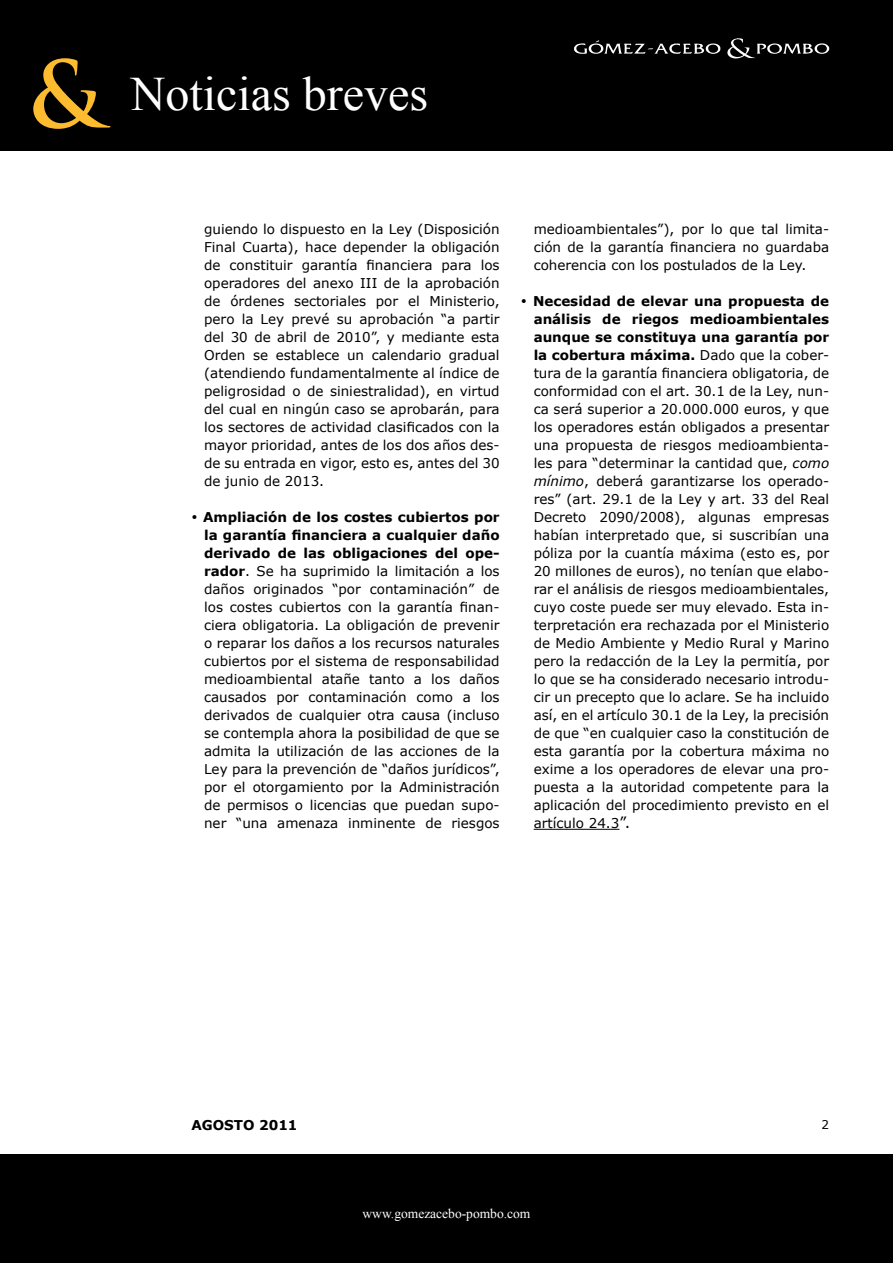
<style>
.page{position:relative;width:893px;height:1263px;background:#fff}
.page>*{position:absolute;margin:0;border:0;box-sizing:border-box;transform-origin:0 0}
.t1{font:700 90px "Trajan Pro";color:#fdbb30}
.t2{font:48px "Times New Roman";color:#fff}
.t3{font:13.5px/18px "Verdana";color:#000;text-align:justify}
.t4{font:13.5px "Times New Roman";color:#fff}
.t5{font:700 13.5px "Verdana";color:#000}
.t6{font:12px "Verdana";color:#000}
.s1{font-weight:700}
.s2{font-style:italic}
.s3{font-size:15px}
</style>
<div class="page">
<div style="left:0;top:0;width:893px;height:151px;background:#000"></div>
<div style="left:0;top:1154px;width:893px;height:109px;background:#000"></div>
<svg style="left:727px;top:38px;width:102px;height:21px"></svg>
<svg style="left:574px;top:40px;width:147px;height:14px"></svg>
<hr style="left:534px;top:829px;width:85px;height:1px;background:#000">
<h1 class="t1" style="left:28px;top:39px;width:76px">&amp;</h1>
<h2 class="t2" style="left:131px;top:62px;width:299px">Noticias breves</h2>
<p class="t3" style="left:204px;top:220px;width:297px">guiendo lo dispuesto en la Ley (Disposición Final Cuarta), hace depender la obligación de constituir garantía financiera para los operadores del anexo III de la aprobación de órdenes sectoriales por el Ministerio, pero la Ley prevé su aprobación “a partir del 30 de abril de 2010”, y mediante esta Orden se establece un calendario gradual (atendiendo fundamentalmente al índice de peligrosidad o de siniestralidad), en virtud del cual en ningún caso se aprobarán, para los sectores de actividad clasificados con la mayor prioridad, antes de los dos años des&shy;de su entrada en vigor, esto es, antes del 30 de junio de 2013.</p>
<p class="t3" style="left:204px;top:508px;width:297px;text-indent:-13px">• <span class="s1">Ampliación de los costes cubiertos por la garantía financiera a cualquier daño derivado de las obligaciones del ope&shy;rador</span>. Se ha suprimido la limitación a los daños originados “por contaminación” de los costes cubiertos con la garantía finan&shy;ciera obligatoria. La obligación de prevenir o reparar los daños a los recursos naturales cubiertos por el sistema de responsabilidad medioambiental atañe tanto a los daños causados por contaminación como a los derivados de cualquier otra causa (incluso se contempla ahora la posibilidad de que se admita la utilización de las acciones de la Ley para la prevención de “daños jurídicos”, por el otorgamiento por la Administración de permisos o licencias que puedan supo&shy;ner “una amenaza inminente de riesgos</p>
<p class="t3" style="left:534px;top:220px;width:297px">medioambientales”), por lo que tal limita&shy;ción de la garantía financiera no guardaba coherencia con los postulados de la Ley.</p>
<p class="t3" style="left:534px;top:292px;width:297px;text-indent:-13px">• <span class="s1">Necesidad de elevar una propuesta de análisis de riegos medioambientales aunque se constituya una garantía por la cobertura máxima.</span> Dado que la cober&shy;tura de la garantía financiera obligatoria, de conformidad con el art. 30.1 de la Ley, nun&shy;ca será superior a 20.000.000 euros, y que los operadores están obligados a presentar una propuesta de riesgos medioambienta&shy;les para “determinar la cantidad que, <span class="s2">como mínimo</span>, deberá garantizarse los operado&shy;res” (art. 29.1 de la Ley y art. 33 del Real Decreto 2090/2008), algunas empresas habían interpretado que, si suscribían una póliza por la cuantía máxima (esto es, por 20 millones de euros), no tenían que elabo&shy;rar el análisis de riesgos medioambientales, cuyo coste puede ser muy elevado. Esta in&shy;terpretación era rechazada por el Ministerio de Medio Ambiente y Medio Rural y Marino pero la redacción de la Ley la permitía, por lo que se ha considerado necesario introdu&shy;cir un precepto que lo aclare. Se ha incluido así, en el artículo 30.1 de la Ley, la precisión de que “en cualquier caso la constitución de esta garantía por la cobertura máxima no exime a los operadores de elevar una pro&shy;puesta a la autoridad competente para la aplicación del procedimiento previsto en el artículo 24.3<span class="s3">”.</span></p>
<p class="t5" style="left:191px;top:1115px;width:108px">AGOSTO 2011</p>
<p class="t4" style="left:363px;top:1204px;width:169px">www.gomezacebo-pombo.com</p>
<p class="t6" style="left:822px;top:1117px;width:9px">2</p>
</div>
